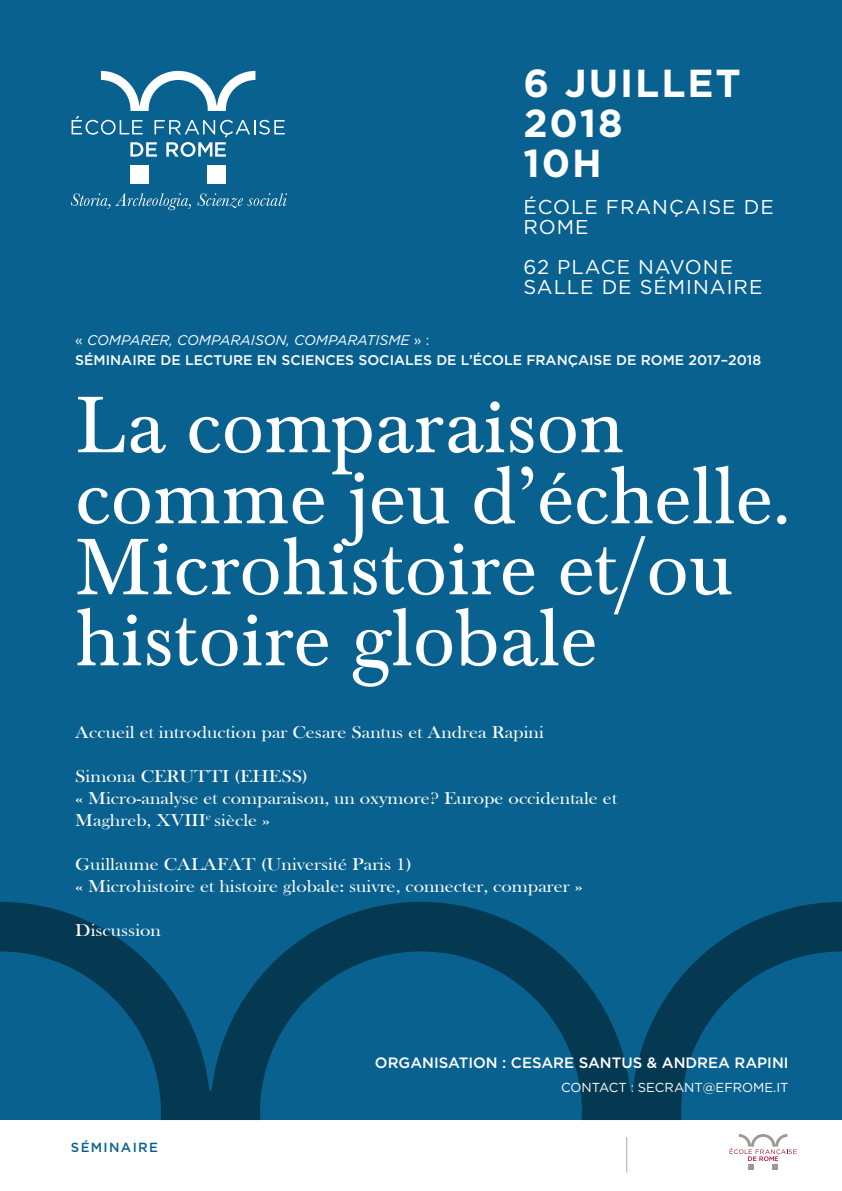
<style>
.page{position:relative;width:842px;height:1191px;background:#fff}
.page>*{position:absolute;margin:0;border:0;box-sizing:border-box;transform-origin:0 0}
.ORGANISATION_SHS{font:83px/71px "Baskerville Std";color:#fff}
.t1{font:700 39px "Gotham";letter-spacing:.05em;color:#fff}
.t2{font:20px/20px "Gotham";letter-spacing:.05em;color:#fff}
.interventi{font:17.6px/22px "Bask Old Face";color:#fff;scale:1.14 1}
.orario{font:17.6px "Bask Old Face";color:#fff;scale:1.14 1}
.ORGANISATION_SHS-2{font:500 15px "Gotham";color:#fff}
.PROGRAMME_SHS{font:500 14px "Gotham";color:#fff}
.PROGRAMME_SHS-2{font:italic 14px "Gotham";color:#fff}
.t3{font:500 13.2px "Gotham";letter-spacing:.1em;color:#096190}
.ORGANISATION_SHS-3{font:13px "Gotham";color:#fff}
.s1{font-style:normal}
</style>
<div class="page">
<div style="left:0;top:0;width:842px;height:1120px;background:#096190"></div>
<svg style="left:730px;top:1134px;width:67px;height:35px"></svg>
<hr style="left:626px;top:1137px;width:1px;height:35px;background:#b0aba5">
<div style="left:130px;top:166px;width:19px;height:18px;background:#fff"></div>
<div style="left:208px;top:166px;width:18px;height:18px;background:#fff"></div>
<svg style="left:72px;top:71px;width:213px;height:86px"></svg>
<svg style="left:71px;top:193px;width:216px;height:17px"></svg>
<svg style="left:0;top:902px;width:842px;height:218px"></svg>
<p class="t1" style="left:523px;top:58px;width:219px">6 JUILLET</p>
<p class="t1" style="left:523px;top:98px;width:101px">2018</p>
<p class="t1" style="left:523px;top:138px;width:80px">10H</p>
<p class="t2" style="left:523px;top:196px;width:252px">ÉCOLE FRANÇAISE DE<br>ROME</p>
<p class="t2" style="left:523px;top:256px;width:211px">62 PLACE NAVONE</p>
<p class="t2" style="left:523px;top:276px;width:241px">SALLE DE SÉMINAIRE</p>
<p class="PROGRAMME_SHS-2" style="left:75px;top:331px;width:356px"><span class="s1">«</span> COMPARER, COMPARAISON, COMPARATISME <span class="s1">» :</span></p>
<p class="PROGRAMME_SHS" style="left:75px;top:350px;width:687px">SÉMINAIRE DE LECTURE EN SCIENCES SOCIALES DE L’ÉCOLE FRANÇAISE DE ROME 2017–2018</p>
<p class="ORGANISATION_SHS" style="left:75px;top:391px;width:717px">La comparaison comme jeu d’échelle.<br>Microhistoire et/ou histoire globale</p>
<p class="orario" style="left:75px;top:722px;width:413px">Accueil et introduction par Cesare Santus et Andrea Rapini</p>
<p class="orario" style="left:75px;top:766px;width:206px">Simona CERUTTI (EHESS)</p>
<p class="interventi" style="left:75px;top:787px;width:477px">« Micro-analyse et comparaison, un oxymore? Europe occidentale et<br>Maghreb, XVIII<sup>e</sup> siècle »</p>
<p class="orario" style="left:75px;top:854px;width:297px">Guillaume CALAFAT (Université Paris 1)</p>
<p class="interventi" style="left:75px;top:875px;width:447px">« Microhistoire et histoire globale: suivre, connecter, comparer »</p>
<p class="orario" style="left:75px;top:920px;width:77px">Discussion</p>
<p class="t3" style="left:71px;top:1138px;width:89px">SÉMINAIRE</p>
<p class="ORGANISATION_SHS-2" style="left:375px;top:1053px;width:415px">ORGANISATION : CESARE SANTUS &amp; ANDREA RAPINI</p>
<p class="ORGANISATION_SHS-3" style="left:561px;top:1079px;width:229px">CONTACT : SECRANT@EFROME.IT</p>
</div>
